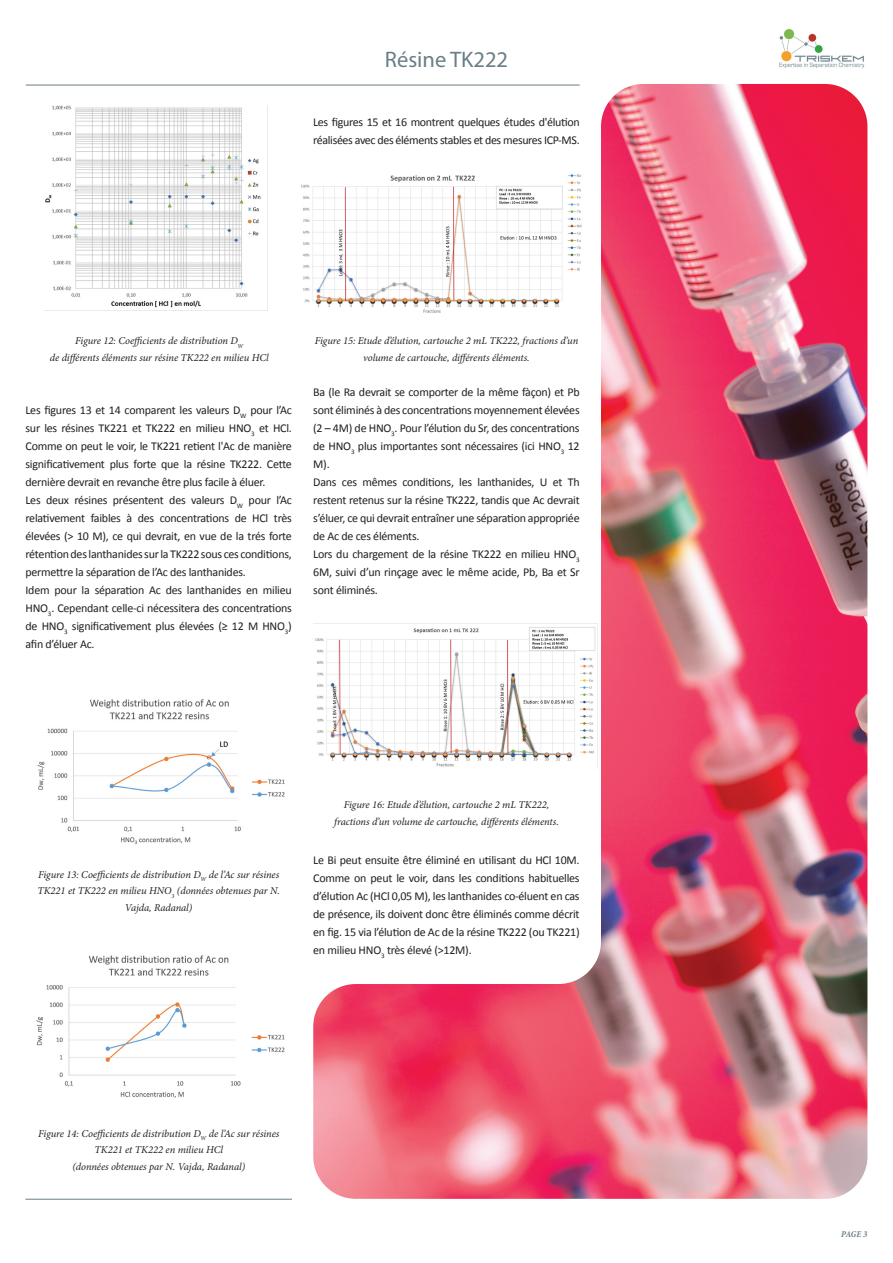
<style>
.page{position:relative;width:893px;height:1263px;background:#fff}
.page>*{position:absolute;margin:0;border:0;box-sizing:border-box;transform-origin:0 0}
.t1{font:22.5px "Myriad Pro";color:#697f87}
.t2{font:12px/18px "Calibri";letter-spacing:-.02em;color:#231f20;text-align:justify}
.t3{font:italic 10.5px/16.5px "Minion Pro";letter-spacing:-.005em;color:#231f20;text-align:center}
.t4{font:italic 700 condensed 9px "Minion Pro";color:#697f87}
</style>
<div class="page">
<img style="left:45px;top:105px;width:223px;height:205px">
<img style="left:37px;top:699px;width:248px;height:146px">
<img style="left:36px;top:955px;width:249px;height:143px">
<img style="left:301px;top:184px;width:12px;height:119px">
<img style="left:313px;top:84px;width:554px;height:1115px">
<hr style="left:26px;top:85px;width:554px;height:1px;background:#697f87">
<img style="left:779px;top:29px;width:86px;height:40px">
<hr style="left:25px;top:1199px;width:267px;height:1px;background:#697f87">
<p class="t1" style="left:385px;top:46px;width:125px">Résine TK222</p>
<p class="t2" style="left:313px;top:112px;width:268px">Les figures 15 et 16 montrent quelques études d'élution réalisées avec des éléments stables et des mesures ICP-MS.</p>
<p class="t3" style="left:75px;top:332px;width:170px">Figure 12: Coefficients de distribution D<sub>W</sub></p>
<p class="t3" style="left:50px;top:349px;width:220px">de différents éléments sur résine TK222 en milieu HCl</p>
<p class="t2" style="left:26px;top:400px;width:268px">Les figures 13 et 14 comparent les valeurs D<sub>W</sub> pour l’Ac sur les résines TK221 et TK222 en milieu HNO<sub>3</sub> et HCl.<br>Comme on peut le voir, le TK221 retient l'Ac de manière significativement plus forte que la résine TK222. Cette dernière devrait en revanche être plus facile à éluer.</p>
<p class="t2" style="left:26px;top:490px;width:268px">Les deux résines présentent des valeurs D<sub>W</sub> pour l’Ac relativement faibles à des concentrations de HCl très élevées (&gt; 10 M), ce qui devrait, en vue de la trés forte rétention des lanthanides sur la TK222 sous ces conditions, permettre la séparation de l’Ac des lanthanides.</p>
<p class="t2" style="left:26px;top:580px;width:268px">Idem pour la séparation Ac des lanthanides en milieu HNO<sub>3</sub>. Cependant celle-ci nécessitera des concentrations de HNO<sub>3</sub> significativement plus élevées (≥ 12 M HNO<sub>3</sub>) afin d’éluer Ac.</p>
<p class="t3" style="left:315px;top:332px;width:265px">Figure 15: Etude d’élution, cartouche 2 mL TK222, fractions d’un volume de cartouche, différents éléments.</p>
<p class="t2" style="left:313px;top:382px;width:268px">Ba (le Ra devrait se comporter de la même fàçon) et Pb sont éliminés à des concentrations moyennement élevées (2 – 4M) de HNO<sub>3</sub>. Pour l’élution du Sr, des concentrations de HNO<sub>3</sub> plus importantes sont nécessaires (ici HNO<sub>3</sub> 12<br>M).</p>
<p class="t2" style="left:313px;top:472px;width:268px">Dans ces mêmes conditions, les lanthanides, U et Th restent retenus sur la résine TK222, tandis que Ac devrait s’éluer, ce qui devrait entraîner une séparation appropriée de Ac de ces éléments.</p>
<p class="t2" style="left:313px;top:544px;width:268px">Lors du chargement de la résine TK222 en milieu HNO<sub>3<br></sub>6M, suivi d’un rinçage avec le même acide, Pb, Ba et Sr sont éliminés.</p>
<p class="t3" style="left:37px;top:866px;width:244px">Figure 13: Coefficients de distribution D<sub>W</sub> de l’Ac sur résines<br>TK221 et TK222 en milieu HNO<sub>3</sub> (données obtenues par N.<br>Vajda, Radanal)</p>
<p class="t3" style="left:344px;top:797px;width:207px">Figure 16: Etude d’élution, cartouche 2 mL TK222,</p>
<p class="t3" style="left:334px;top:813px;width:226px">fractions d’un volume de cartouche, différents éléments.</p>
<p class="t2" style="left:313px;top:850px;width:268px">Le Bi peut ensuite être éliminé en utilisant du HCl 10M.<br>Comme on peut le voir, dans les conditions habituelles d’élution Ac (HCl 0,05 M), les lanthanides co-éluent en cas de présence, ils doivent donc être éliminés comme décrit en fig. 15 via l’élution de Ac de la résine TK222 (ou TK221) en milieu HNO<sub>3</sub> très élevé (&gt;12M).</p>
<p class="t3" style="left:38px;top:1125px;width:243px">Figure 14: Coefficients de distribution D<sub>W</sub> de l’Ac sur résines<br>TK221 et TK222 en milieu HCl</p>
<p class="t3" style="left:72px;top:1158px;width:174px">(données obtenues par N. Vajda, Radanal)</p>
<p class="t4" style="left:841px;top:1228px;width:28px">PAGE 3</p>
</div>
